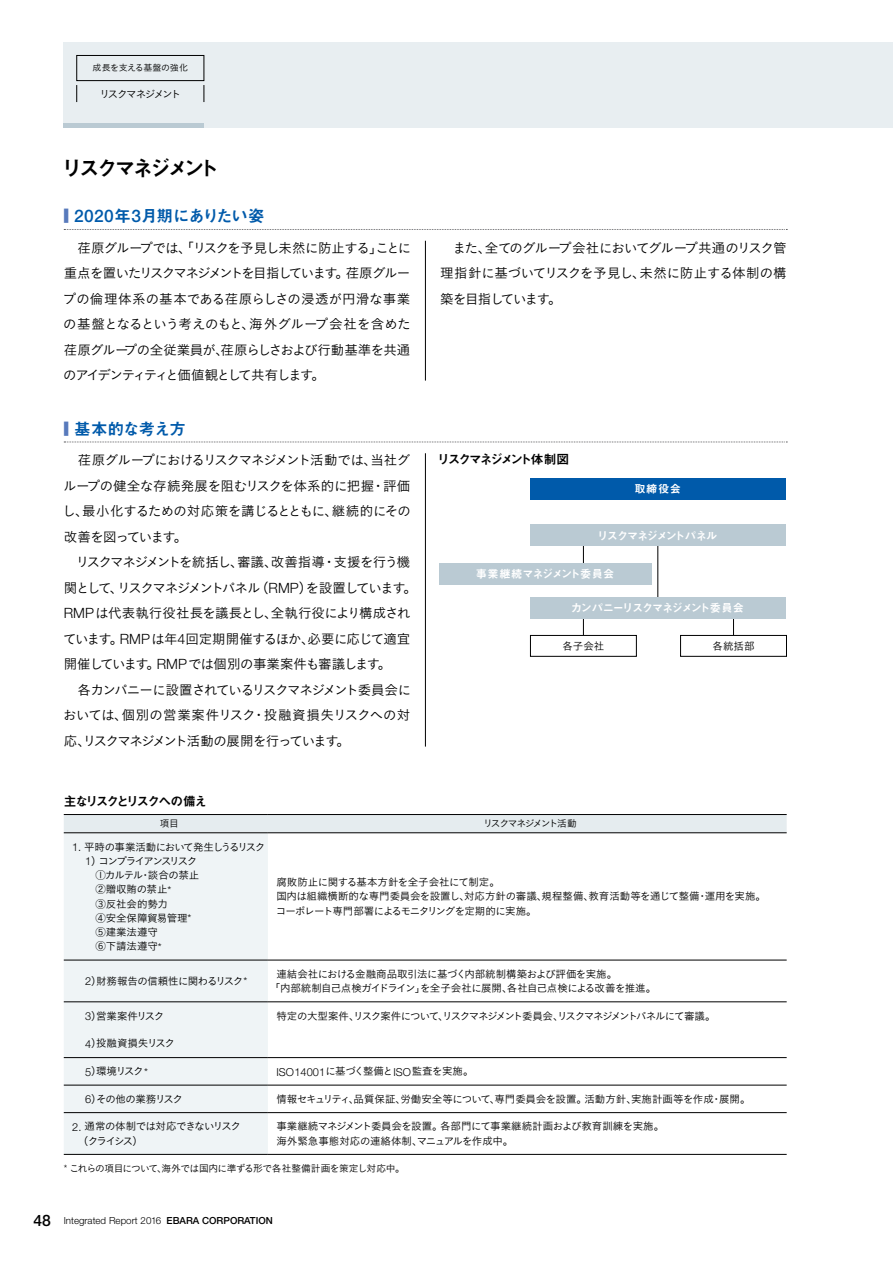
<style>
.page{position:relative;width:893px;height:1263px;background:#fff}
.page>*{position:absolute;margin:0;border:0;box-sizing:border-box;transform-origin:0 0}
.t1{font:21px "Midashi Go Pr 6 N MB31";letter-spacing:-.17em;color:#000}
.t2{font:16.5px "Midashi Go Pr 6 N MB31";letter-spacing:-.07em;color:#005aaa}
.t3{font:13.5px/25.5px "Koburina Go Std N W3";letter-spacing:-.065em;color:#000;text-align:justify}
.t4{font:12.75px "Midashi Go Pr 6 N MB31";letter-spacing:-.16em;color:#000}
.t5{font:11.25px "Midashi Go Pr 6 N MB31";letter-spacing:-.11em;color:#fff}
.t6{font:11.25px "Midashi Go Pr 6 N MB31";letter-spacing:-.02em;color:#fff}
.t7{font:10.5px/14.2px "Koburina Go Std N W3";letter-spacing:-.05em;color:#000}
.t8{font:10.5px/14.2px "Koburina Go Std N W3";letter-spacing:-.03em;color:#000}
.t9{font:10.5px "Koburina Go Std N W3";color:#000}
.t10{font:10.5px "Koburina Go Std N W3";letter-spacing:-.11em;color:#000}
.t11{font:10.5px/14.2px "Koburina Go Std N W3";letter-spacing:-.095em;color:#000}
.t12{font:10.5px "Koburina Go Std N W3";letter-spacing:-.08em;color:#000}
.t13{font:10.5px "Koburina Go Std N W3";letter-spacing:-.01em;color:#000}
.t14{font:10.5px "Koburina Go Std N W3";letter-spacing:-.145em;color:#000}
.t15{font:9.75px "Koburina Go Std N W3";letter-spacing:-.07em;color:#000}
.t16{font:300 9.75px "Helvetica Neue LT Std";color:#000}
.t17{font:9.75px "Koburina Go Std N W3";letter-spacing:-.14em;color:#000}
.t18{font:9px "Koburina Go Std N W3";letter-spacing:-.035em;color:#000}
.s1{color:#587abc}
.s2{font-family:"Helvetica Neue LT Std";font-weight:500;font-size:17.4px}
.s3{font-family:"Helvetica Neue LT Std";font-weight:300;font-size:14.1px}
.s4{font-family:"Helvetica Neue LT Std";font-weight:300;font-size:10.95px}
.s5{font-family:"Helvetica Neue LT Std";font-weight:300;font-size:10.2px}
.s6{font-weight:500;font-size:15.75px}
.s7{font-weight:500}
</style>
<div class="page">
<div style="left:64px;top:43px;width:829px;height:85px;background:#e8eef1"></div>
<div style="left:64px;top:123px;width:140px;height:5px;background:#bacad3"></div>
<svg style="left:64px;top:229px;width:723px;height:1px"></svg>
<svg style="left:64px;top:442px;width:723px;height:1px"></svg>
<div style="left:64px;top:815px;width:723px;height:17px;background:#e5ecef"></div>
<div style="left:64px;top:833px;width:204px;height:321px;background:#eff4f6"></div>
<hr style="left:64px;top:814px;width:204px;height:1px;background:#000">
<hr style="left:64px;top:832px;width:204px;height:1px;background:#000">
<hr style="left:64px;top:960px;width:204px;height:1px;background:#000">
<hr style="left:64px;top:1001px;width:204px;height:1px;background:#000">
<hr style="left:64px;top:1057px;width:204px;height:1px;background:#000">
<hr style="left:64px;top:1085px;width:204px;height:1px;background:#000">
<hr style="left:64px;top:1112px;width:204px;height:1px;background:#000">
<hr style="left:64px;top:1154px;width:204px;height:1px;background:#000">
<hr style="left:268px;top:1154px;width:519px;height:1px;background:#000">
<hr style="left:268px;top:814px;width:519px;height:1px;background:#000">
<hr style="left:268px;top:832px;width:519px;height:1px;background:#000">
<hr style="left:268px;top:960px;width:519px;height:1px;background:#000">
<hr style="left:268px;top:1001px;width:519px;height:1px;background:#000">
<hr style="left:268px;top:1057px;width:519px;height:1px;background:#000">
<hr style="left:268px;top:1085px;width:519px;height:1px;background:#000">
<hr style="left:268px;top:1112px;width:519px;height:1px;background:#000">
<hr style="left:425px;top:241px;width:1px;height:140px;background:#000">
<hr style="left:425px;top:453px;width:1px;height:294px;background:#000">
<hr style="left:658px;top:528px;width:1px;height:80px;background:#000">
<hr style="left:583px;top:534px;width:1px;height:40px;background:#000">
<hr style="left:583px;top:599px;width:1px;height:41px;background:#000">
<hr style="left:733px;top:599px;width:1px;height:41px;background:#000">
<div style="left:530px;top:478px;width:255px;height:21px;background:#005aaa"></div>
<div style="left:530px;top:525px;width:255px;height:21px;background:#bacad3"></div>
<div style="left:439px;top:563px;width:212px;height:21px;background:#bacad3"></div>
<div style="left:530px;top:635px;width:106px;height:21px;background:#fff"></div>
<div style="left:530px;top:635px;width:107px;height:21px;border:1px solid #000"></div>
<div style="left:681px;top:635px;width:105px;height:21px;background:#fff"></div>
<div style="left:680px;top:635px;width:107px;height:21px;border:1px solid #000"></div>
<div style="left:530px;top:597px;width:255px;height:21px;background:#bacad3"></div>
<div style="left:77px;top:55px;width:127px;height:26px;border:1px solid #000"></div>
<svg style="left:76px;top:85px;width:1px;height:17px"></svg>
<svg style="left:204px;top:85px;width:1px;height:17px"></svg>
<p class="t18" style="left:93px;top:61px;width:97px">成長を支える基盤の強化</p>
<p class="t14" style="left:99px;top:86px;width:83px">リスクマネジメント</p>
<h1 class="t1" style="left:62px;top:151px;width:159px">リスクマネジメント</h1>
<p class="t2" style="left:64px;top:203px;width:202px"><span class="s1">■</span> <span class="s2">2020</span>年<span class="s2">3</span>月期にありたい姿</p>
<p class="t3" style="left:63px;top:235px;width:350px">　荏原グループでは、「リスクを予見し未然に防止する」ことに重点を置いたリスクマネジメントを目指しています。荏原グループの倫理体系の基本である荏原らしさの浸透が円滑な事業の基盤となるという考えのもと、海外グループ会社を含めた荏原グループの全従業員が、荏原らしさおよび行動基準を共通のアイデンティティと価値観として共有します。</p>
<p class="t3" style="left:440px;top:235px;width:348px">　また、全てのグループ会社においてグループ共通のリスク管理指針に基づいてリスクを予見し、未然に防止する体制の構築を目指しています。</p>
<p class="t2" style="left:64px;top:415px;width:124px"><span class="s1">■</span> 基本的な考え方</p>
<p class="t3" style="left:62px;top:447px;width:356px;text-align:left">　荏原グループにおけるリスクマネジメント活動では、当社グループの健全な存続発展を阻むリスクを体系的に把握・評価し、最小化するための対応策を講じるとともに、継続的にその改善を図っています。<br>　リスクマネジメントを統括し、審議、改善指導・支援を行う機関として、リスクマネジメントパネル（<span class="s3">RMP</span>）を設置しています。<br><span class="s3">RMP</span>は代表執行役社長を議長とし、全執行役により構成されています。<span class="s3">RMP</span>は年<span class="s3">4</span>回定期開催するほか、必要に応じて適宜開催しています。<span class="s3">RMP</span>では個別の事業案件も審議します。<br>　各カンパニーに設置されているリスクマネジメント委員会においては、個別の営業案件リスク・投融資損失リスクへの対応、リスクマネジメント活動の展開を行っています。</p>
<p class="t4" style="left:437px;top:449px;width:133px">リスクマネジメント体制図</p>
<p class="t5" style="left:634px;top:480px;width:48px">取締役会</p>
<p class="t5" style="left:597px;top:526px;width:122px">リスクマネジメントパネル</p>
<p class="t6" style="left:476px;top:565px;width:140px">事業継続マネジメント委員会</p>
<p class="t5" style="left:571px;top:599px;width:175px">カンパニーリスクマネジメント委員会</p>
<p class="t7" style="left:562px;top:639px;width:43px">各子会社</p>
<p class="t7" style="left:712px;top:639px;width:43px">各統括部</p>
<p class="t4" style="left:64px;top:791px;width:145px">主なリスクとリスクへの備え</p>
<p class="t15" style="left:160px;top:816px;width:20px">項目</p>
<p class="t17" style="left:483px;top:816px;width:95px">リスクマネジメント活動</p>
<p class="t7" style="left:85px;top:839px;width:182px;text-indent:-13px"><span class="s4">1.</span> 平時の事業活動において発生しうるリスク<br><span class="s4">1</span>）コンプライアンスリスク<br>　①カルテル・談合の禁止<br>　②贈収賄の禁止<span class="s4">*<br></span>　③反社会的勢力<br>　④安全保障貿易管理<span class="s4">*<br></span>　⑤建業法遵守<br>　⑥下請法遵守<span class="s4">*</span></p>
<p class="t7" style="left:276px;top:875px;width:492px">腐敗防止に関する基本方針を全子会社にて制定。<br>国内は組織横断的な専門委員会を設置し、対応方針の審議、規程整備、教育活動等を通じて整備・運用を実施。コーポレート専門部署によるモニタリングを定期的に実施。</p>
<p class="t7" style="left:85px;top:974px;width:164px"><span class="s4">2</span>）財務報告の信頼性に関わるリスク<span class="s4">*</span></p>
<p class="t7" style="left:270px;top:966px;width:388px;text-indent:7px">連結会社における金融商品取引法に基づく内部統制構築および評価を実施。<br>「内部統制自己点検ガイドライン」を全子会社に展開、各社自己点検による改善を推進。</p>
<p class="t7" style="left:85px;top:1008px;width:81px"><span class="s4">3</span>）営業案件リスク</p>
<p class="t10" style="left:276px;top:1008px;width:441px">特定の大型案件、リスク案件について、リスクマネジメント委員会、リスクマネジメントパネルにて審議。</p>
<p class="t13" style="left:85px;top:1035px;width:91px"><span class="s4">4</span>）投融資損失リスク</p>
<p class="t7" style="left:85px;top:1064px;width:64px"><span class="s4">5</span>）環境リスク<span class="s4">*</span></p>
<p class="t7" style="left:276px;top:1064px;width:199px"><span class="s4">ISO14001</span>に基づく整備と<span class="s4">ISO</span>監査を実施。</p>
<p class="t12" style="left:85px;top:1091px;width:99px"><span class="s4">6</span>）その他の業務リスク</p>
<p class="t9" style="left:276px;top:1091px;width:476px">情報セキュリティ、品質保証、労働安全等について、専門委員会を設置。活動方針、実施計画等を作成・展開。</p>
<p class="t11" style="left:78px;top:1119px;width:164px;text-indent:-6px"><span class="s4">2.</span> 通常の体制では対応できないリスク（クライシス）</p>
<p class="t8" style="left:276px;top:1119px;width:389px">事業継続マネジメント委員会を設置。各部門にて事業継続計画および教育訓練を実施。海外緊急事態対応の連絡体制、マニュアルを作成中。</p>
<p class="t15" style="left:64px;top:1161px;width:343px"><span class="s5">*</span> これらの項目について、海外では国内に準ずる形で各社整備計画を策定し対応中。</p>
<p class="t16" style="left:34px;top:1214px;width:241px"><span class="s6">48</span> Integrated Report 2016 <span class="s7">EBARA CORPORATION</span></p>
</div>
